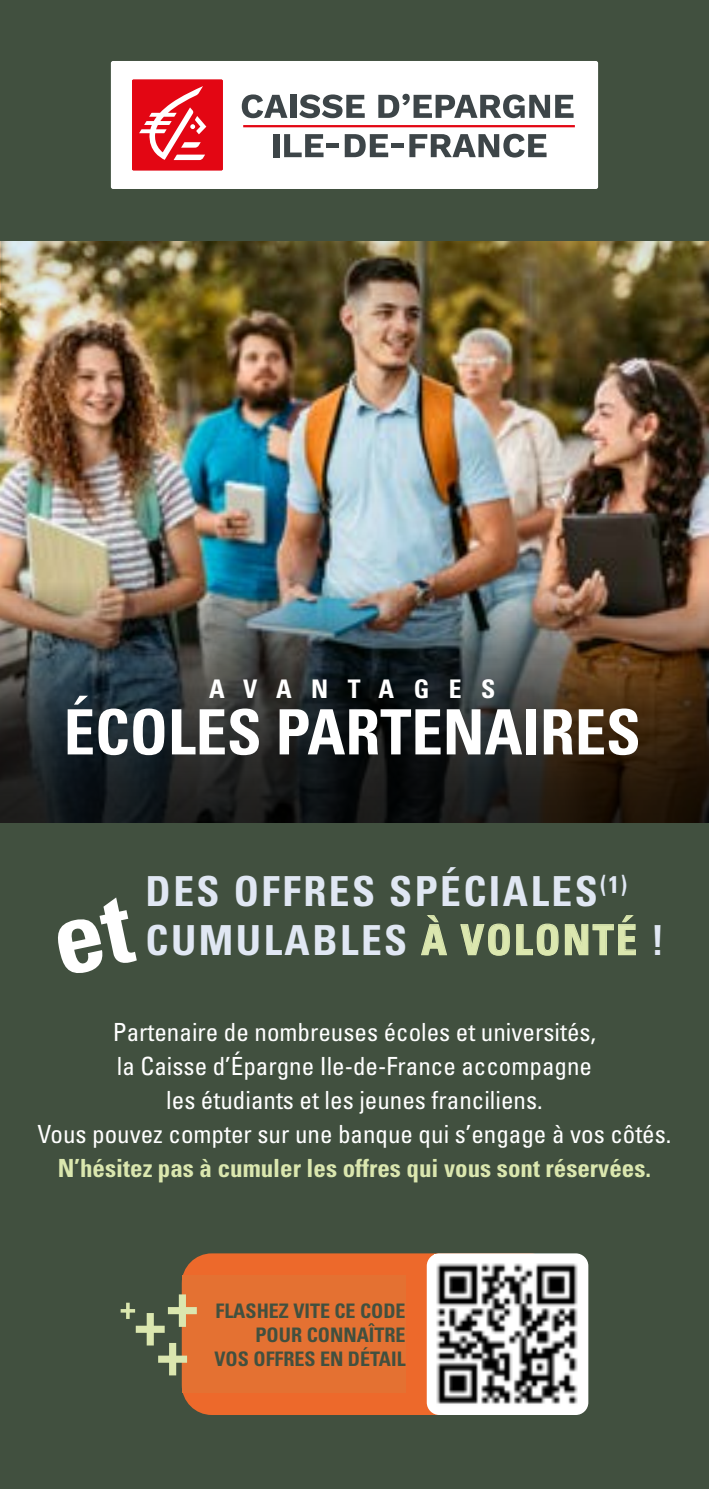
<style>
.page{position:relative;width:709px;height:1489px;background:#fff}
.page>*{position:absolute;margin:0;border:0;box-sizing:border-box;transform-origin:0 0}
.t1{font:700 condensed 62.5px "Univers";color:#fff}
.t2{font:700 condensed 41.5px "Univers";letter-spacing:.06em;color:#e0e7f3}
.t3{font:700 condensed 25.5px "Univers";letter-spacing:.76em;color:#fff}
.t4{font:condensed 25px/33.8px "Univers";color:#fff;text-align:center}
.t5{font:700 condensed 25px "Univers";color:#dbe7af}
.t6{font:700 condensed 20px/24px "Univers";color:#41503f;text-align:right}
.s1{color:#dbe7af}
</style>
<div class="page">
<div style="left:0;top:0;width:709px;height:1488px;background:#41503f"></div>
<div style="left:111px;top:61px;width:487px;height:128px;background:#fff;border-radius:2px"></div>
<svg style="left:132px;top:80px;width:91px;height:90px;background:#e7303b"></svg>
<svg style="left:242px;top:94px;width:45px;height:24px"></svg>
<div style="left:290px;top:95px;width:6px;height:23px;background:#3d4548"></div>
<svg style="left:299px;top:94px;width:66px;height:24px"></svg>
<svg style="left:378px;top:94px;width:195px;height:24px"></svg>
<div style="left:273px;top:134px;width:6px;height:23px;background:#3d4548"></div>
<svg style="left:284px;top:134px;width:39px;height:23px"></svg>
<div style="left:326px;top:143px;width:13px;height:5px;background:#3d4548"></div>
<svg style="left:345px;top:134px;width:43px;height:23px"></svg>
<div style="left:391px;top:143px;width:13px;height:5px;background:#3d4548"></div>
<svg style="left:409px;top:134px;width:137px;height:23px"></svg>
<hr style="left:243px;top:125px;width:332px;height:2px;background:#e30613">
<img style="left:0;top:241px;width:709px;height:341px">
<div style="left:182px;top:1253px;width:377px;height:161px;background:#ed692b;border-radius:30px"></div>
<div style="left:182px;top:1275px;width:223px;height:117px;background:#e47132"></div>
<img style="left:0;top:582px;width:709px;height:240px">
<div style="left:428px;top:1254px;width:159px;height:159px;background:#fff;border-radius:11px"></div>
<div style="left:427px;top:1253px;width:161px;height:161px;border:3px solid #fff;border-radius:11px"></div>
<img style="left:435px;top:1254px;width:144px;height:158px">
<img style="left:2px;top:241px;width:707px;height:118px">
<svg style="left:121px;top:1294px;width:76px;height:81px"></svg>
<p class="t3" style="left:209px;top:673px;width:288px">AVANTAGES</p>
<h1 class="t1" style="left:64px;top:693px;width:578px">ÉCOLES PARTENAIRES</h1>
<p class="t2" style="left:146px;top:866px;width:483px">DES OFFRES SPÉCIALES<sup>(1)</sup></p>
<p class="t2" style="left:146px;top:914px;width:520px">CUMULABLES <span class="s1">À VOLONTÉ</span> !</p>
<p class="t4" style="left:38px;top:1015px;width:635px">Partenaire de nombreuses écoles et universités,<br>la Caisse d’Épargne Ile-de-France accompagne<br>les étudiants et les jeunes franciliens.<br>Vous pouvez compter sur une banque qui s’engage à vos côtés.</p>
<p class="t5" style="left:58px;top:1152px;width:594px">N’hésitez pas à cumuler les offres qui vous sont réservées.</p>
<p class="t6" style="left:215px;top:1298px;width:192px">FLASHEZ VITE CE CODE</p>
<p class="t6" style="left:214px;top:1322px;width:193px">POUR CONNAÎTRE<br>VOS OFFRES EN DÉTAIL</p>
</div>
